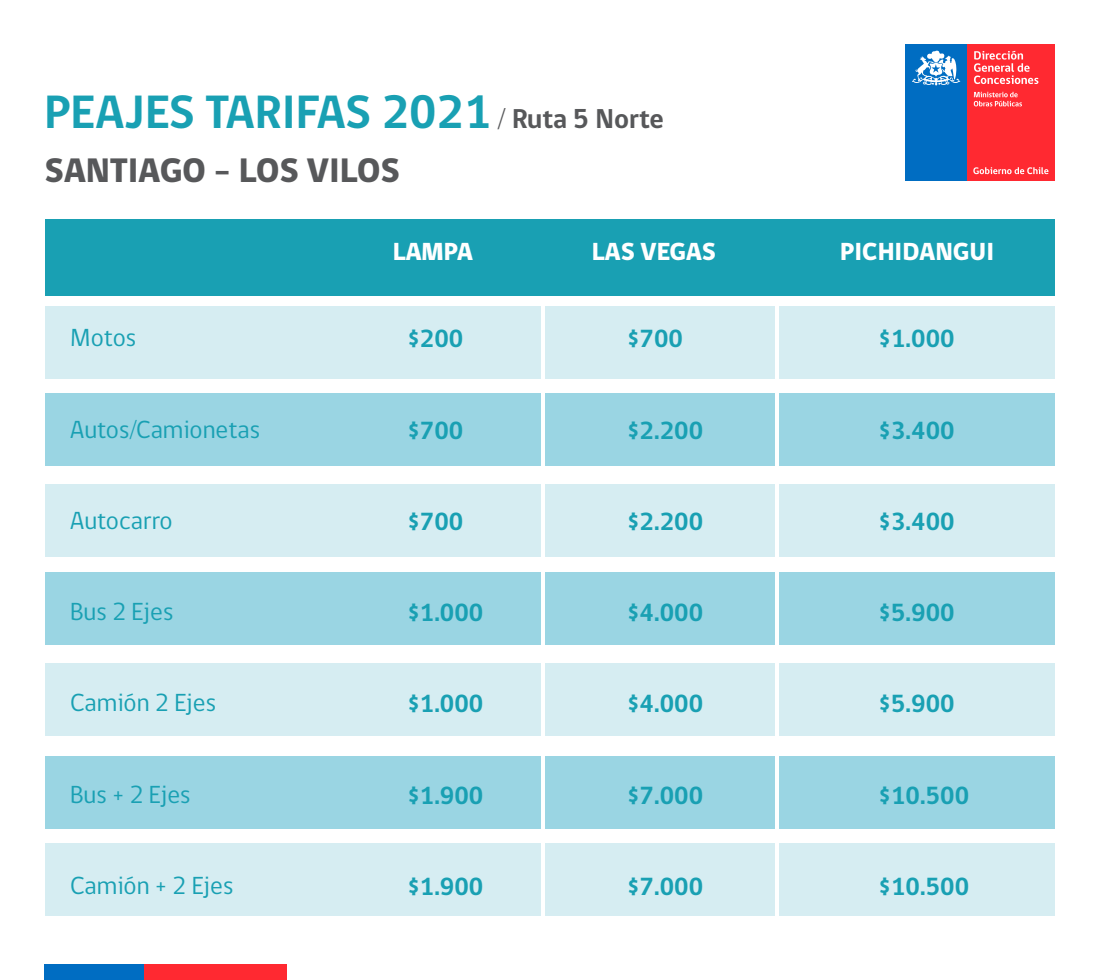
<style>
.page{position:relative;width:1100px;height:980px;background:#fff}
.page>*{position:absolute;margin:0;border:0;box-sizing:border-box;transform-origin:0 0}
.t1{font:700 48px "gob CL";color:#19a0b3}
.t2{font:800 35px "gob CL";color:#57585a}
.t3{font:700 25.4px "gob CL";color:#19a0b3}
.t4{font:25.4px "gob CL";color:#19a0b3}
.t5{font:800 25.4px "gob CL";color:#fff}
.s1{font-size:28px;color:#57585a}
</style>
<div class="page">
<div style="left:45px;top:306px;width:496px;height:73px;background:#d6edf2"></div>
<div style="left:45px;top:393px;width:496px;height:73px;background:#9ad5e3"></div>
<div style="left:45px;top:484px;width:496px;height:73px;background:#d6edf2"></div>
<div style="left:45px;top:572px;width:496px;height:73px;background:#9ad5e3"></div>
<div style="left:45px;top:663px;width:496px;height:73px;background:#d6edf2"></div>
<div style="left:45px;top:756px;width:496px;height:73px;background:#9ad5e3"></div>
<div style="left:45px;top:843px;width:496px;height:73px;background:#d6edf2"></div>
<div style="left:545px;top:306px;width:230px;height:73px;background:#d6edf2"></div>
<div style="left:545px;top:393px;width:230px;height:73px;background:#9ad5e3"></div>
<div style="left:545px;top:484px;width:230px;height:73px;background:#d6edf2"></div>
<div style="left:545px;top:572px;width:230px;height:73px;background:#9ad5e3"></div>
<div style="left:545px;top:663px;width:230px;height:73px;background:#d6edf2"></div>
<div style="left:545px;top:756px;width:230px;height:73px;background:#9ad5e3"></div>
<div style="left:545px;top:843px;width:230px;height:73px;background:#d6edf2"></div>
<div style="left:779px;top:306px;width:276px;height:73px;background:#d6edf2"></div>
<div style="left:779px;top:393px;width:276px;height:73px;background:#9ad5e3"></div>
<div style="left:779px;top:484px;width:276px;height:73px;background:#d6edf2"></div>
<div style="left:779px;top:572px;width:276px;height:73px;background:#9ad5e3"></div>
<div style="left:779px;top:663px;width:276px;height:73px;background:#d6edf2"></div>
<div style="left:779px;top:756px;width:276px;height:73px;background:#9ad5e3"></div>
<div style="left:779px;top:843px;width:276px;height:73px;background:#d6edf2"></div>
<div style="left:45px;top:219px;width:1010px;height:77px;background:#19a0b3"></div>
<div style="left:967px;top:44px;width:88px;height:137px;background:#ff2931"></div>
<div style="left:905px;top:44px;width:62px;height:137px;background:#006dc2"></div>
<svg style="left:912px;top:50px;width:48px;height:36px"></svg>
<svg style="left:973px;top:167px;width:75px;height:7px"></svg>
<svg style="left:974px;top:92px;width:48px;height:14px"></svg>
<svg style="left:974px;top:51px;width:64px;height:33px"></svg>
<div style="left:44px;top:965px;width:103px;height:15px;background:#006dc2"></div>
<div style="left:144px;top:965px;width:142px;height:15px;background:#ff2931"></div>
<h1 class="t1" style="left:44px;top:79px;width:621px">PEAJES TARIFAS 2021 <span class="s1">/ Ruta 5 Norte</span></h1>
<h2 class="t2" style="left:44px;top:147px;width:357px">SANTIAGO - LOS VILOS</h2>
<p class="t5" style="left:393px;top:234px;width:82px">LAMPA</p>
<p class="t5" style="left:592px;top:234px;width:126px">LAS VEGAS</p>
<p class="t5" style="left:840px;top:234px;width:155px">PICHIDANGUI</p>
<p class="t4" style="left:70px;top:320px;width:68px">Motos</p>
<p class="t3" style="left:407px;top:321px;width:57px">$200</p>
<p class="t3" style="left:627px;top:321px;width:57px">$700</p>
<p class="t3" style="left:879px;top:321px;width:78px">$1.000</p>
<p class="t4" style="left:70px;top:412px;width:192px">Autos/Camionetas</p>
<p class="t3" style="left:407px;top:413px;width:57px">$700</p>
<p class="t3" style="left:627px;top:413px;width:78px">$2.200</p>
<p class="t3" style="left:879px;top:413px;width:78px">$3.400</p>
<p class="t4" style="left:70px;top:503px;width:104px">Autocarro</p>
<p class="t3" style="left:407px;top:504px;width:57px">$700</p>
<p class="t3" style="left:627px;top:504px;width:78px">$2.200</p>
<p class="t3" style="left:879px;top:504px;width:78px">$3.400</p>
<p class="t4" style="left:70px;top:594px;width:105px">Bus 2 Ejes</p>
<p class="t3" style="left:407px;top:595px;width:78px">$1.000</p>
<p class="t3" style="left:627px;top:595px;width:78px">$4.000</p>
<p class="t3" style="left:879px;top:595px;width:78px">$5.900</p>
<p class="t4" style="left:70px;top:686px;width:147px">Camión 2 Ejes</p>
<p class="t3" style="left:407px;top:687px;width:78px">$1.000</p>
<p class="t3" style="left:627px;top:687px;width:78px">$4.000</p>
<p class="t3" style="left:879px;top:687px;width:78px">$5.900</p>
<p class="t4" style="left:70px;top:777px;width:122px">Bus + 2 Ejes</p>
<p class="t3" style="left:407px;top:778px;width:78px">$1.900</p>
<p class="t3" style="left:627px;top:778px;width:78px">$7.000</p>
<p class="t3" style="left:879px;top:778px;width:92px">$10.500</p>
<p class="t4" style="left:70px;top:868px;width:165px">Camión + 2 Ejes</p>
<p class="t3" style="left:407px;top:869px;width:78px">$1.900</p>
<p class="t3" style="left:627px;top:869px;width:78px">$7.000</p>
<p class="t3" style="left:879px;top:869px;width:92px">$10.500</p>
</div>
